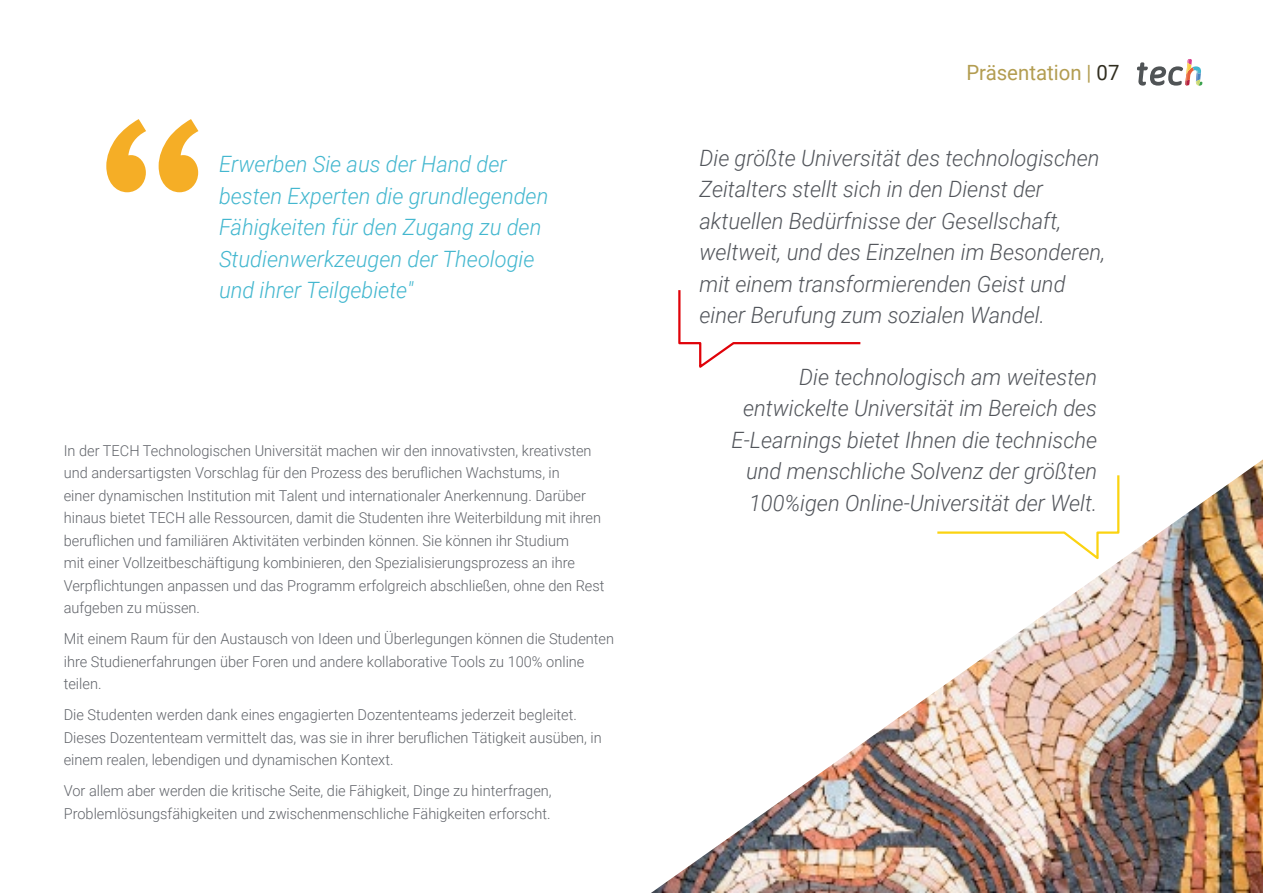
<style>
.page{position:relative;width:1263px;height:893px;background:#fff}
.page>*{position:absolute;margin:0;border:0;box-sizing:border-box;transform-origin:0 0}
.t1{font:italic 300 22.5px/31.5px "Roboto";color:#52555b;text-align:right}
.t2{font:italic 300 22.5px/31.5px "Roboto";color:#43b7cf}
.t3{font:21px "Roboto";color:#b39d51}
.t4{font:300 15px/22.5px "Roboto";color:#61646a}
.s1{color:#312e20}
</style>
<div class="page">
<svg style="left:106px;top:119px;width:92px;height:73px"></svg>
<img style="left:651px;top:459px;width:612px;height:434px">
<svg style="left:935px;top:473px;width:185px;height:90px"></svg>
<svg style="left:678px;top:290px;width:183px;height:78px"></svg>
<svg style="left:1137px;top:59px;width:65px;height:27px"></svg>
<h1 class="t2" style="left:219px;top:147px;width:331px">Erwerben Sie aus der Hand der besten Experten die grundlegenden<br>Fähigkeiten für den Zugang zu den<br>Studienwerkzeugen der Theologie und ihrer Teilgebiete"</h1>
<p class="t4" style="left:64px;top:438px;width:542px">In der TECH Technologischen Universität machen wir den innovativsten, kreativsten und andersartigsten Vorschlag für den Prozess des beruflichen Wachstums, in<br>einer dynamischen Institution mit Talent und internationaler Anerkennung. Darüber hinaus bietet TECH alle Ressourcen, damit die Studenten ihre Weiterbildung mit ihren beruflichen und familiären Aktivitäten verbinden können. Sie können ihr Studium<br>mit einer Vollzeitbeschäftigung kombinieren, den Spezialisierungsprozess an ihre Verpflichtungen anpassen und das Programm erfolgreich abschließen, ohne den Rest aufgeben zu müssen.</p>
<p class="t4" style="left:64px;top:627px;width:552px">Mit einem Raum für den Austausch von Ideen und Überlegungen können die Studenten ihre Studienerfahrungen über Foren und andere kollaborative Tools zu 100% online teilen.</p>
<p class="t4" style="left:64px;top:703px;width:540px">Die Studenten werden dank eines engagierten Dozententeams jederzeit begleitet.<br>Dieses Dozententeam vermittelt das, was sie in ihrer beruflichen Tätigkeit ausüben, in einem realen, lebendigen und dynamischen Kontext.</p>
<p class="t4" style="left:64px;top:779px;width:489px">Vor allem aber werden die kritische Seite, die Fähigkeit, Dinge zu hinterfragen,<br>Problemlösungsfähigkeiten und zwischenmenschliche Fähigkeiten erforscht.</p>
<h2 class="t3" style="left:966px;top:57px;width:155px">Präsentation | <span class="s1">07</span></h2>
<p class="t1" style="left:699px;top:141px;width:407px;text-align:left">Die größte Universität des technologischen Zeitalters stellt sich in den Dienst der aktuellen Bedürfnisse der Gesellschaft, weltweit, und des Einzelnen im Besonderen, mit einem transformierenden Geist und einer Berufung zum sozialen Wandel.</p>
<h1 class="t1" style="left:732px;top:360px;width:367px">Die technologisch am weitesten entwickelte Universität im Bereich des E-Learnings bietet Ihnen die technische und menschliche Solvenz der größten 100%igen Online-Universität der Welt.</h1>
</div>
